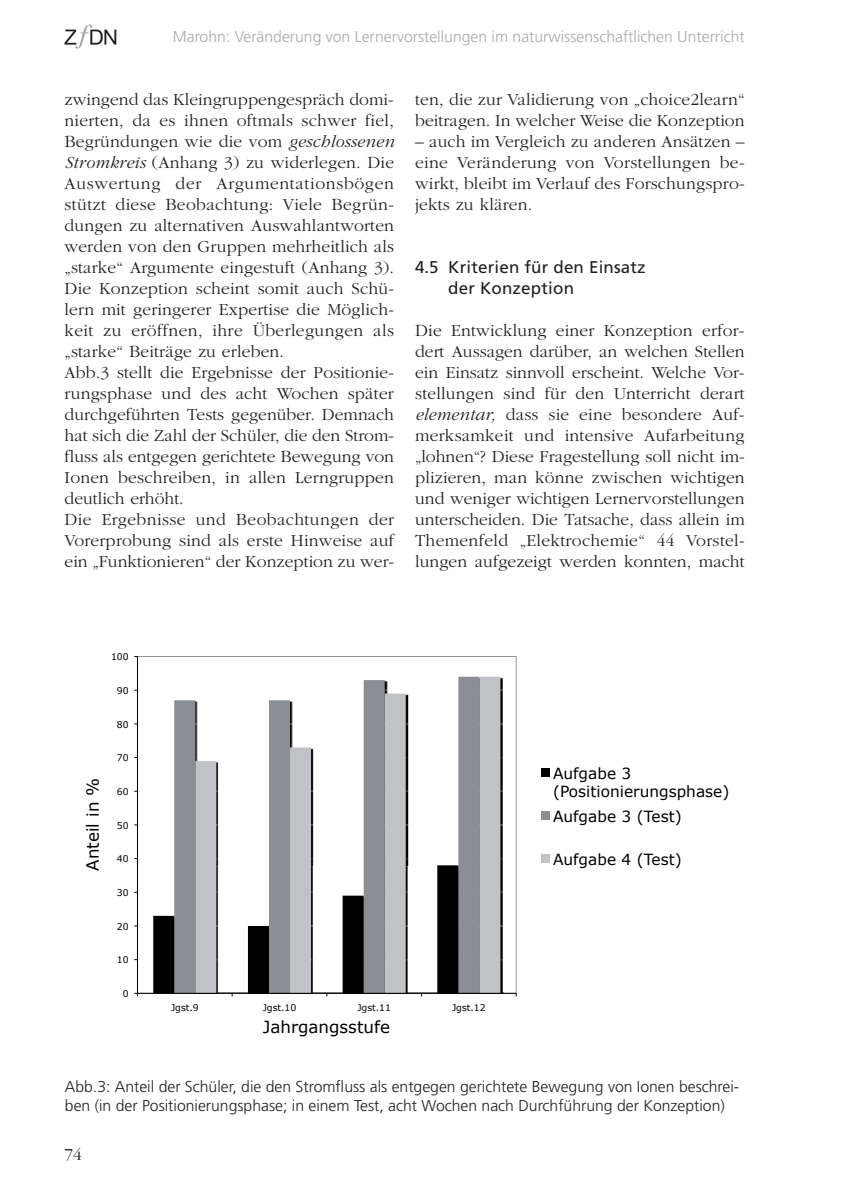
<style>
.page{position:relative;width:844px;height:1191px;background:#fff}
.page>*{position:absolute;margin:0;border:0;box-sizing:border-box;transform-origin:0 0}
.t1{font:300 17.5px/21px "Garamond";letter-spacing:.01em;color:#231f20}
.t2{font:16.97px/21px "Frutiger LT";letter-spacing:.01em;color:#231f20}
.t3{font:16.62px "Verdana";color:#000}
.t4{font:300 15.75px/18.9px "Frutiger LT";color:#231f20}
.t5{font:300 15.75px "Frutiger LT";color:#a8a9ad}
.t6{font:15.4px/18.6px "Verdana";color:#000}
.t7{font:9.28px "Verdana";color:#000}
.s1{font-style:italic}
</style>
<div class="page">
<svg style="left:64px;top:24px;width:52px;height:25px"></svg>
<svg style="left:138px;top:656px;width:378px;height:336px"></svg>
<svg style="left:174px;top:676px;width:21px;height:189px;background:#9b9da2"></svg>
<svg style="left:195px;top:676px;width:305px;height:189px"></svg>
<hr style="left:137px;top:656px;width:1px;height:337px;background:#000">
<hr style="left:137px;top:992px;width:379px;height:1px;background:#000">
<svg style="left:153px;top:865px;width:350px;height:131px"></svg>
<div style="left:540px;top:768px;width:9px;height:9px;background:#000"></div>
<div style="left:540px;top:811px;width:9px;height:9px;background:#8b8e93"></div>
<div style="left:540px;top:854px;width:9px;height:9px;background:#c0c2c5"></div>
<p class="t5" style="left:173px;top:27px;width:573px">Marohn: Veränderung von Lernervorstellungen im naturwissenschaftlichen Unterricht</p>
<p class="t1" style="left:64px;top:89px;width:331px">zwingend das Kleingruppengespräch domi&shy;nierten, da es ihnen oftmals schwer fiel, Begründungen wie die vom <span class="s1">geschlossenen Stromkreis</span> (Anhang 3) zu widerlegen. Die Auswertung der Argumentationsbögen stützt diese Beobachtung: Viele Begrün&shy;dungen zu alternativen Auswahlantworten werden von den Gruppen mehrheitlich als „starke“ Argumente eingestuft (Anhang 3).<br>Die Konzeption scheint somit auch Schü&shy;lern mit geringerer Expertise die Möglich&shy;keit zu eröffnen, ihre Überlegungen als „starke“ Beiträge zu erleben.<br>Abb.3 stellt die Ergebnisse der Positionie&shy;rungsphase und des acht Wochen später durchgeführten Tests gegenüber. Demnach hat sich die Zahl der Schüler, die den Strom&shy;fluss als entgegen gerichtete Bewegung von Ionen beschreiben, in allen Lerngruppen deutlich erhöht.<br>Die Ergebnisse und Beobachtungen der Vorerprobung sind als erste Hinweise auf ein „Funktionieren“ der Konzeption zu wer-</p>
<p class="t1" style="left:415px;top:89px;width:331px">ten, die zur Validierung von „choice2learn“ beitragen. In welcher Weise die Konzeption</p>
<p class="t1" style="left:415px;top:131px;width:331px;text-align:justify">– auch im Vergleich zu anderen Ansätzen – eine Veränderung von Vorstellungen be&shy;wirkt, bleibt im Verlauf des Forschungspro&shy;jekts zu klären.</p>
<p class="t2" style="left:448px;top:257px;width:199px;text-indent:-33px">4.5 Kriterien für den Einsatz der Konzeption</p>
<p class="t1" style="left:415px;top:320px;width:331px;text-align:justify">Die Entwicklung einer Konzeption erfor&shy;dert Aussagen darüber, an welchen Stellen ein Einsatz sinnvoll erscheint. Welche Vor&shy;stellungen sind für den Unterricht derart <span class="s1">elementar,</span> dass sie eine besondere Auf&shy;merksamkeit und intensive Aufarbeitung „lohnen“? Diese Fragestellung soll nicht im&shy;plizieren, man könne zwischen wichtigen und weniger wichtigen Lernervorstellungen unterscheiden. Die Tatsache, dass allein im Themenfeld „Elektrochemie“ 44 Vorstel&shy;lungen aufgezeigt werden konnten, macht</p>
<p class="t7" style="left:111px;top:653px;width:19px">100</p>
<p class="t7" style="left:117px;top:687px;width:13px">90</p>
<p class="t7" style="left:117px;top:720px;width:13px">80</p>
<p class="t3" style="left:86px;top:870px;width:94px;rotate:-90deg">Anteil in %</p>
<p class="t7" style="left:117px;top:754px;width:13px">70</p>
<p class="t7" style="left:117px;top:788px;width:13px">60</p>
<p class="t7" style="left:117px;top:821px;width:13px">50</p>
<p class="t7" style="left:117px;top:855px;width:13px">40</p>
<p class="t7" style="left:117px;top:889px;width:13px">30</p>
<p class="t7" style="left:117px;top:922px;width:13px">20</p>
<p class="t7" style="left:117px;top:956px;width:13px">10</p>
<p class="t7" style="left:123px;top:990px;width:7px">0</p>
<p class="t7" style="left:171px;top:1004px;width:29px">Jgst.9</p>
<p class="t7" style="left:263px;top:1004px;width:35px">Jgst.10</p>
<p class="t7" style="left:357px;top:1004px;width:35px">Jgst.11</p>
<p class="t7" style="left:452px;top:1004px;width:35px">Jgst.12</p>
<p class="t3" style="left:263px;top:1020px;width:129px">Jahrgangsstufe</p>
<p class="t6" style="left:553px;top:765px;width:178px">Aufgabe 3 (Positionierungsphase)</p>
<p class="t6" style="left:553px;top:808px;width:130px">Aufgabe 3 (Test)</p>
<p class="t6" style="left:553px;top:851px;width:130px">Aufgabe 4 (Test)</p>
<p class="t4" style="left:65px;top:1077px;width:675px">Abb.3: Anteil der Schüler, die den Stromfluss als entgegen gerichtete Bewegung von Ionen beschrei&shy;ben (in der Positionierungsphase; in einem Test, acht Wochen nach Durchführung der Konzeption)</p>
<p class="t1" style="left:64px;top:1143px;width:19px">74</p>
</div>
